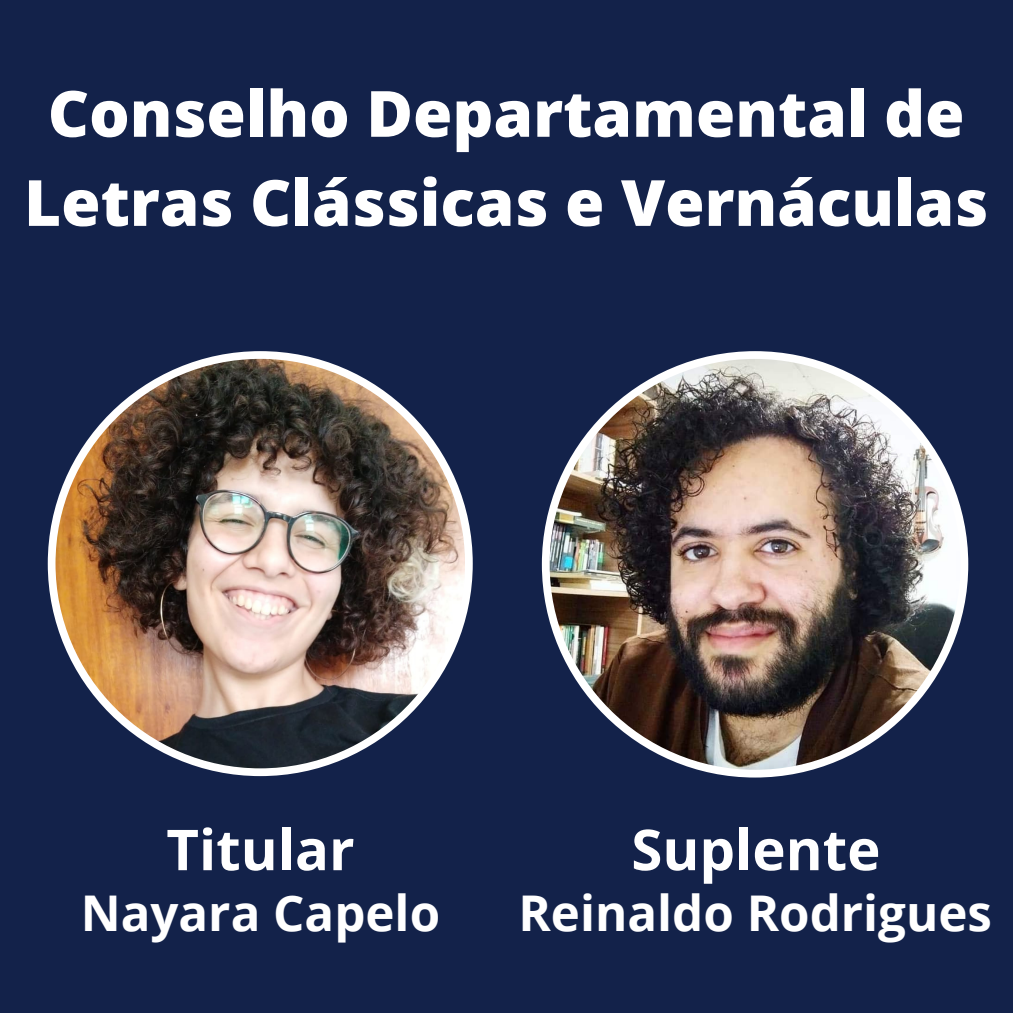
<style>
.page{position:relative;width:1013px;height:1013px;background:#fff}
.page>*{position:absolute;margin:0;border:0;box-sizing:border-box;transform-origin:0 0}
.t1{font:800 63.75px/89px "Open Sans";color:#fff;text-align:center}
.t2{font:700 56.38px "Open Sans";color:#fff}
.t3{font:700 49.25px "Open Sans";color:#fff}
</style>
<div class="page">
<div style="left:0;top:0;width:1012px;height:1012px;background:#13224a"></div>
<img style="left:48px;top:351px;width:425px;height:425px">
<img style="left:542px;top:351px;width:426px;height:426px">
<p class="t1" style="left:24px;top:67px;width:965px">Conselho Departamental de<br>Letras Clássicas e Vernáculas</p>
<p class="t2" style="left:166px;top:810px;width:190px">Titular</p>
<p class="t2" style="left:631px;top:810px;width:251px">Suplente</p>
<p class="t3" style="left:81px;top:878px;width:361px">Nayara Capelo</p>
<p class="t3" style="left:518px;top:878px;width:475px">Reinaldo Rodrigues</p>
</div>
